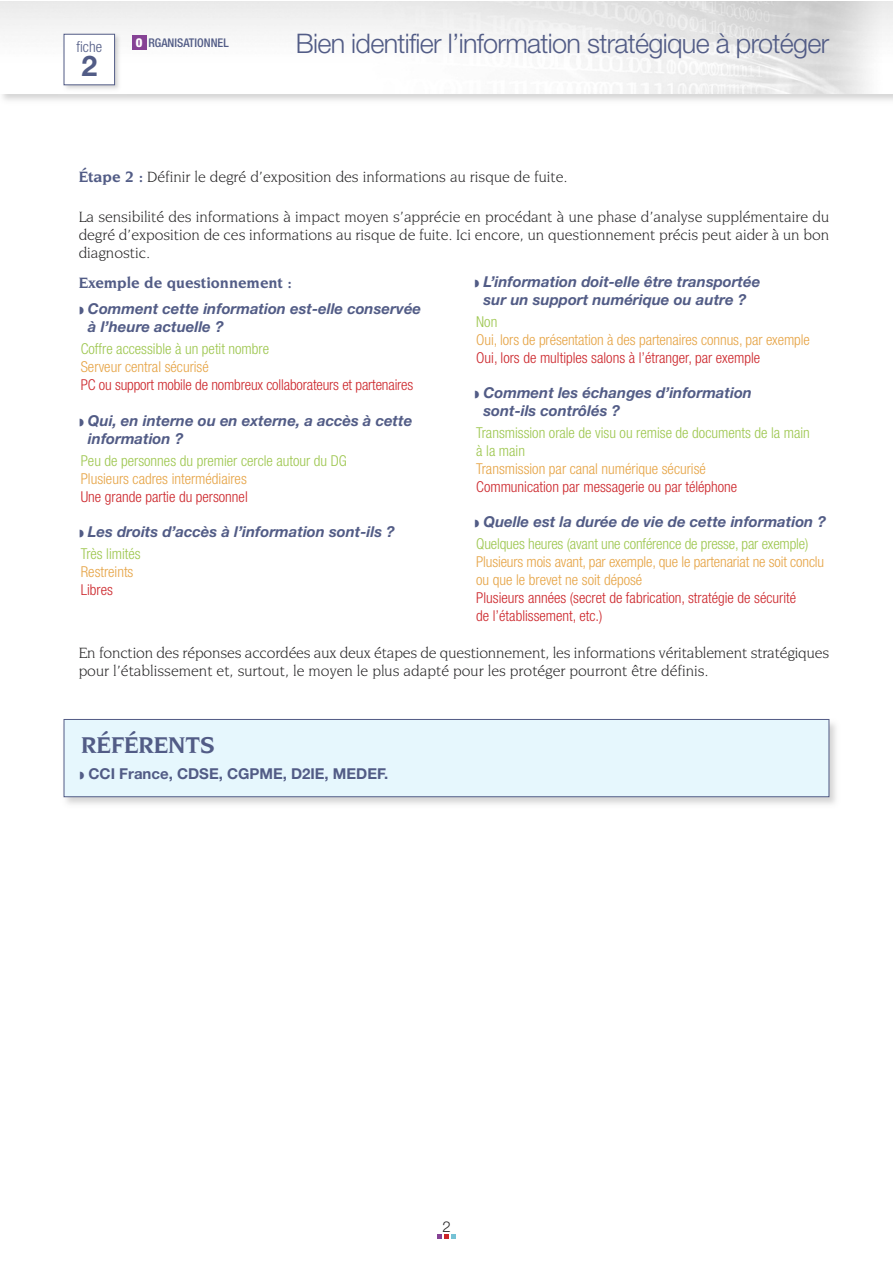
<style>
.page{position:relative;width:893px;height:1263px;background:#fff}
.page>*{position:absolute;margin:0;border:0;box-sizing:border-box;transform-origin:0 0}
.t1{font:700 28.5px "Helvetica Neue";color:#525c86}
.t2{font:300 27px "Helvetica Neue";letter-spacing:-.025em;color:#525c86}
.t3{font:700 24px "Novarese IT Cby BT";color:#525c86}
.t4{font:15.75px/18px "Novarese IT Cby BT";color:#272627;text-align:justify}
.t5{font:700 15.75px "Novarese IT Cby BT";color:#525c86}
.t6{font:italic 700 15px/18px "Helvetica Neue";color:#525c86}
.t7{font:300 condensed 15px/18px "Helvetica Neue";color:#cc262b}
.t8{font:300 condensed 15px/18px "Helvetica Neue";color:#e6a446}
.t9{font:300 condensed 15px/18px "Helvetica Neue";color:#9dc64e}
.t10{font:700 15px "Helvetica Neue";color:#525c86}
.t11{font:300 condensed 15px "Helvetica Neue";color:#525c86}
.t12{font:300 15px "Helvetica Neue";color:#272627}
.t13{font:500 condensed 12px "Helvetica Neue";color:#525c86}
.s1{font-weight:900;color:#fff}
.s2{font-weight:700;color:#525c86}
.s3{font-weight:300;font-style:normal;font-stretch:condensed;color:#9dc64e}
.s4{color:#525c86}
.s5{font-weight:700;font-style:italic;font-stretch:normal;color:#525c86}
</style>
<div class="page">
<svg style="left:0;top:1px;width:893px;height:93px;fill:#e9e9e9"></svg>
<img style="left:0;top:2px;width:893px;height:91px">
<svg style="left:437px;top:1234px;width:18px;height:5px"></svg>
<img style="left:59px;top:29px;width:67px;height:67px">
<div style="left:64px;top:34px;width:50px;height:51px;background:#fff"></div>
<div style="left:64px;top:34px;width:51px;height:51px;border:1px solid #525c86"></div>
<div style="left:132px;top:36px;width:14px;height:14px;background:#864295"></div>
<img style="left:63px;top:719px;width:773px;height:86px">
<div style="left:64px;top:720px;width:765px;height:76px;background:#e6f7fd"></div>
<div style="left:64px;top:719px;width:765px;height:78px;border:1px solid #525c86"></div>
<p class="t11" style="left:77px;top:41px;width:27px">fiche</p>
<h1 class="t1" style="left:81px;top:56px;width:17px">2</h1>
<p class="t13" style="left:136px;top:38px;width:94px"><span class="s1">O</span> RGANISATIONNEL</p>
<h2 class="t2" style="left:296px;top:34px;width:535px">Bien identifier l’information stratégique à protéger</h2>
<p class="t4" style="left:79px;top:169px;width:490px"><span class="s2">Étape 2 :</span> Définir le degré d’exposition des informations au risque de fuite.</p>
<p class="t4" style="left:79px;top:208px;width:752px">La sensibilité des informations à impact moyen s’apprécie en procédant à une phase d’analyse supplémentaire du degré d’exposition de ces informations au risque de fuite. Ici encore, un questionnement précis peut aider à un bon diagnostic.</p>
<p class="t5" style="left:79px;top:276px;width:215px">Exemple de questionnement :</p>
<p class="t6" style="left:88px;top:301px;width:335px;text-indent:-9px">◗ Comment cette information est-elle conservée à l’heure actuelle ?</p>
<p class="t9" style="left:81px;top:341px;width:190px">Coffre accessible à un petit nombre</p>
<p class="t8" style="left:81px;top:359px;width:130px">Serveur central sécurisé</p>
<p class="t7" style="left:81px;top:377px;width:334px">PC ou support mobile de nombreux collaborateurs et partenaires</p>
<p class="t6" style="left:88px;top:412px;width:326px;text-indent:-9px">◗ Qui, en interne ou en externe, a accès à cette information ?</p>
<p class="t9" style="left:81px;top:453px;width:268px">Peu de personnes du premier cercle autour du DG</p>
<p class="t8" style="left:81px;top:471px;width:168px">Plusieurs cadres intermédiaires</p>
<p class="t7" style="left:81px;top:489px;width:168px">Une grande partie du personnel</p>
<p class="t6" style="left:79px;top:522px;width:318px;line-height:22.2px">◗ Les droits d’accès à l’information sont-ils ?<br><span class="s3">Très limités</span></p>
<p class="t8" style="left:81px;top:564px;width:54px">Restreints</p>
<p class="t7" style="left:81px;top:582px;width:34px">Libres</p>
<p class="t6" style="left:474px;top:274px;width:288px;text-align:center">◗ L’information doit-elle être transportée sur un support numérique ou autre ?</p>
<p class="t9" style="left:476px;top:314px;width:23px">Non</p>
<p class="t8" style="left:476px;top:332px;width:335px">Oui, lors de présentation à des partenaires connus, par exemple</p>
<p class="t7" style="left:476px;top:350px;width:285px">Oui, lors de multiples salons à l’étranger, par exemple</p>
<p class="t6" style="left:483px;top:385px;width:270px;text-indent:-9px">◗ Comment les échanges d’information sont-ils contrôlés ?</p>
<p class="t9" style="left:476px;top:425px;width:335px">Transmission orale de visu ou remise de documents de la main à la main</p>
<p class="t8" style="left:476px;top:461px;width:231px">Transmission par canal numérique sécurisé</p>
<p class="t7" style="left:476px;top:479px;width:263px">Communication par messagerie ou par téléphone</p>
<p class="t9" style="left:474px;top:512px;width:353px;line-height:22.2px"><span class="s4">◗</span> <span class="s5">Quelle est la durée de vie de cette information ?<br></span>Quelques heures (avant une conférence de presse, par exemple)</p>
<p class="t8" style="left:476px;top:554px;width:349px">Plusieurs mois avant, par exemple, que le partenariat ne soit conclu ou que le brevet ne soit déposé</p>
<p class="t7" style="left:476px;top:590px;width:321px">Plusieurs années (secret de fabrication, stratégie de sécurité de l’établissement, etc.)</p>
<p class="t4" style="left:79px;top:644px;width:752px">En fonction des réponses accordées aux deux étapes de questionnement, les informations véritablement stratégiques pour l’établissement et, surtout, le moyen le plus adapté pour les protéger pourront être définis.</p>
<h3 class="t3" style="left:81px;top:735px;width:135px">RÉFÉRENTS</h3>
<p class="t10" style="left:79px;top:768px;width:311px">◗ CCI France, CDSE, CGPME, D2IE, MEDEF.</p>
<p class="t12" style="left:442px;top:1221px;width:10px">2</p>
</div>
